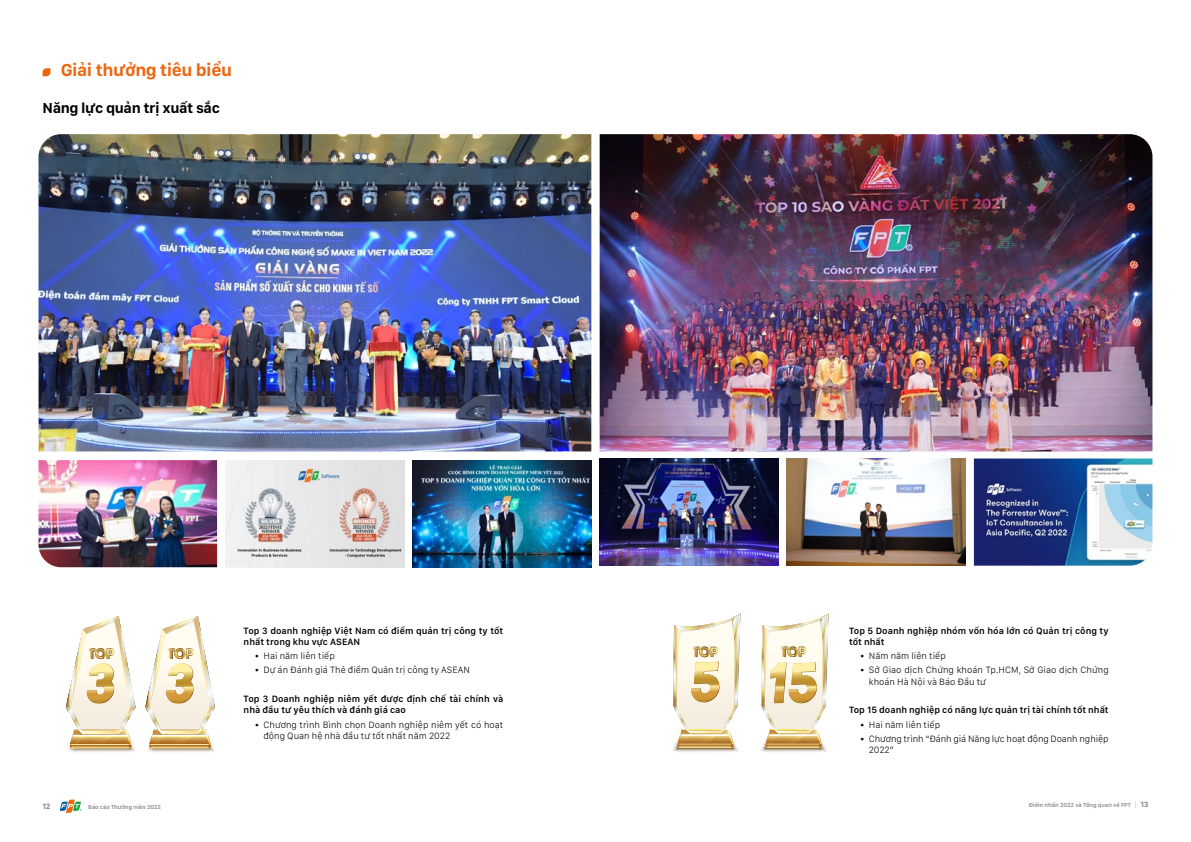
<style>
.page{position:relative;width:1191px;height:842px;background:#fff}
.page>*{position:absolute;margin:0;border:0;box-sizing:border-box;transform-origin:0 0}
.t1{font:700 18px "San Francisco Text";letter-spacing:-.025em;color:#ec6711}
.t2{font:700 15px "San Francisco Text";letter-spacing:-.025em;color:#000}
.t3{font:300 9.5px/11.4px "San Francisco Text";color:#000}
.t4{font:600 9.5px/11.4px "San Francisco Text";color:#000}
.t5{font:700 8px "San Francisco Text";color:#878787}
.t6{font:600 6px "San Francisco Text";letter-spacing:-.01em;color:#878787}
.s1{font-family:"Fpt Daxline Pro Bold";font-weight:400;font-size:9px}
.s2{font-weight:100;font-size:8px}
.s3{font-weight:700;font-size:8px}
</style>
<div class="page">
<svg style="left:60px;top:800px;width:22px;height:13px"></svg>
<svg style="left:43px;top:68px;width:7px;height:8px"></svg>
<img style="left:786px;top:458px;width:179px;height:108px">
<img style="left:599px;top:458px;width:179px;height:108px">
<img style="left:599px;top:134px;width:553px;height:317px">
<img style="left:974px;top:458px;width:178px;height:108px">
<img style="left:38px;top:460px;width:179px;height:107px">
<img style="left:226px;top:460px;width:178px;height:107px">
<img style="left:38px;top:134px;width:553px;height:317px">
<img style="left:413px;top:460px;width:178px;height:107px">
<svg style="left:145px;top:616px;width:70px;height:136px"></svg>
<svg style="left:65px;top:616px;width:71px;height:136px"></svg>
<svg style="left:672px;top:613px;width:69px;height:139px"></svg>
<svg style="left:760px;top:613px;width:69px;height:139px"></svg>
<h1 class="t1" style="left:61px;top:59px;width:173px">Giải thưởng tiêu biểu</h1>
<h2 class="t2" style="left:43px;top:99px;width:179px">Năng lực quản trị xuất sắc</h2>
<p class="t4" style="left:244px;top:624px;width:261px">Top 3 doanh nghiệp Việt Nam có điểm quản trị công ty tốt nhất trong khu vực ASEAN</p>
<p class="t3" style="left:255px;top:650px;width:81px"><span class="s1">•</span> Hai năm liên tiếp</p>
<p class="t3" style="left:255px;top:664px;width:216px"><span class="s1">•</span> Dự án Đánh giá Thẻ điểm Quản trị công ty ASEAN</p>
<p class="t4" style="left:244px;top:693px;width:261px">Top 3 Doanh nghiệp niêm yết được định chế tài chính và nhà đầu tư yêu thích và đánh giá cao</p>
<p class="t3" style="left:263px;top:718px;width:241px;text-indent:-9px"><span class="s1">•</span> Chương trình Bình chọn Doanh nghiệp niêm yết có hoạt động Quan hệ nhà đầu tư tốt nhất năm 2022</p>
<p class="t4" style="left:849px;top:624px;width:261px">Top 5 Doanh nghiệp nhóm vốn hóa lớn có Quản trị công ty tốt nhất</p>
<p class="t3" style="left:860px;top:650px;width:87px"><span class="s1">•</span> Năm năm liên tiếp</p>
<p class="t3" style="left:869px;top:664px;width:241px;text-indent:-9px"><span class="s1">•</span> Sở Giao dịch Chứng khoán Tp.HCM, Sở Giao dịch Chứng khoán Hà Nội và Báo Đầu tư</p>
<p class="t4" style="left:849px;top:704px;width:261px">Top 15 doanh nghiệp có năng lực quản trị tài chính tốt nhất</p>
<p class="t3" style="left:860px;top:718px;width:81px"><span class="s1">•</span> Hai năm liên tiếp</p>
<p class="t3" style="left:869px;top:732px;width:241px;text-indent:-9px"><span class="s1">•</span> Chương trình “Đánh giá Năng lực hoạt động Doanh nghiệp<br>2022”</p>
<p class="t5" style="left:43px;top:801px;width:10px">12</p>
<p class="t6" style="left:88px;top:803px;width:74px">Báo cáo Thường niên 2022</p>
<p class="t6" style="left:1028px;top:801px;width:121px">Điểm nhấn 2022 và Tổng quan về FPT <span class="s2">|</span> <span class="s3">13</span></p>
</div>
